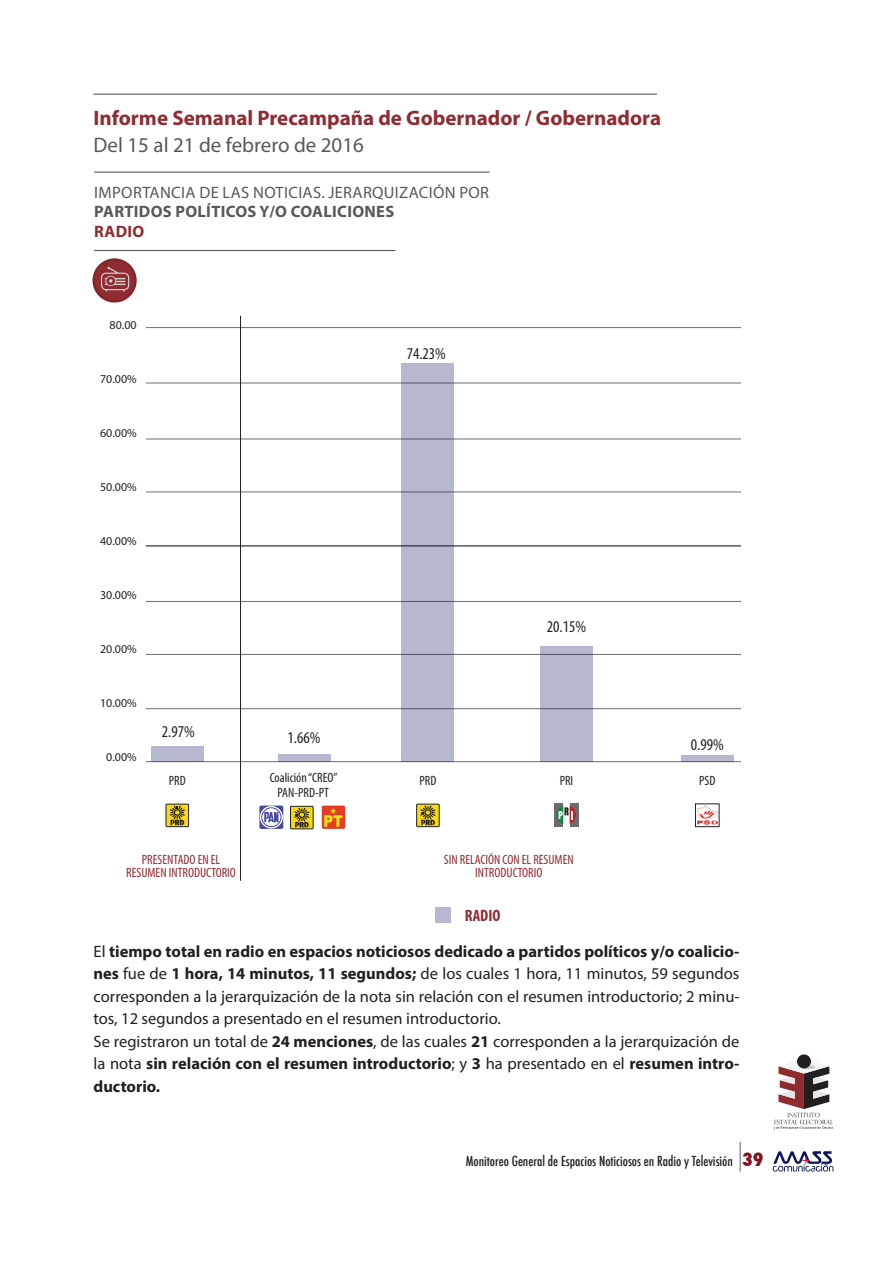
<style>
.page{position:relative;width:893px;height:1263px;background:#fff}
.page>*{position:absolute;margin:0;border:0;box-sizing:border-box;transform-origin:0 0}
.t1{font:700 21px "Myriad Pro";color:#902b31}
.t2{font:21px "Myriad Pro";color:#57585a}
.INTERPRETACIONES{font:16.5px/22.5px "Myriad Pro";color:#231f20;text-align:justify}
.Rubro{font:16.5px/19.5px "Myriad Pro";letter-spacing:.02em;color:#57585a}
.t3{font:condensed 16.5px "Myriad Pro";color:#231f20}
.Rubro-2{font:700 16.5px "Myriad Pro";letter-spacing:.02em;color:#902b31}
.t4{font:700 condensed 16.5px "Myriad Pro";color:#902b31}
.t5{font:condensed 13.5px/13.5px "Myriad Pro";color:#902b31;text-align:center}
.t6{font:500 condensed 13.5px "Futura";color:#231f20}
.t7{font:condensed 13.5px "Myriad Pro";color:#231f20}
.t8{font:12px "Myriad Pro";color:#231f20}
.s1{font-weight:700}
.s2{font-weight:800;font-size:18px;color:#83141e}
</style>
<div class="page">
<hr style="left:739px;top:1142px;width:2px;height:29px;background:#939598">
<svg style="left:773px;top:1151px;width:60px;height:20px"></svg>
<svg style="left:797px;top:1054px;width:14px;height:14px"></svg>
<svg style="left:773px;top:1059px;width:60px;height:70px"></svg>
<hr style="left:94px;top:94px;width:563px;height:1px;background:#57585a">
<hr style="left:94px;top:250px;width:301px;height:1px;background:#57585a">
<hr style="left:94px;top:172px;width:396px;height:1px;background:#57585a">
<svg style="left:92px;top:258px;width:45px;height:45px"></svg>
<div style="left:95px;top:260px;width:40px;height:40px;background:#902b31;border-radius:50%"></div>
<svg style="left:101px;top:267px;width:28px;height:25px"></svg>
<hr style="left:146px;top:761px;width:595px;height:1px;background:#6c6d70">
<hr style="left:146px;top:654px;width:595px;height:1px;background:#6c6d70">
<hr style="left:146px;top:492px;width:595px;height:1px;background:#6c6d70">
<hr style="left:146px;top:708px;width:595px;height:1px;background:#6c6d70">
<hr style="left:146px;top:546px;width:595px;height:1px;background:#6c6d70">
<hr style="left:146px;top:601px;width:595px;height:1px;background:#6c6d70">
<hr style="left:146px;top:439px;width:595px;height:1px;background:#6c6d70">
<hr style="left:146px;top:545px;width:595px;height:1px;background:#6c6d70">
<hr style="left:146px;top:383px;width:595px;height:1px;background:#6c6d70">
<hr style="left:146px;top:327px;width:595px;height:1px;background:#6c6d70">
<div style="left:151px;top:746px;width:53px;height:15px;background:#b6b8cf"></div>
<div style="left:681px;top:755px;width:53px;height:7px;background:#b6b8cf"></div>
<div style="left:278px;top:754px;width:53px;height:8px;background:#b6b8cf"></div>
<div style="left:540px;top:646px;width:53px;height:116px;background:#b6b8cf"></div>
<div style="left:401px;top:364px;width:53px;height:398px;background:#b6b8cf"></div>
<div style="left:435px;top:908px;width:16px;height:15px;background:#b6b8cf"></div>
<div style="left:555px;top:803px;width:8px;height:24px;background:#6c6c6b"></div>
<div style="left:570px;top:803px;width:8px;height:24px;background:#6c6c6b"></div>
<svg style="left:556px;top:806px;width:20px;height:18px"></svg>
<svg style="left:697px;top:805px;width:20px;height:19px"></svg>
<div style="left:695px;top:803px;width:24px;height:24px;border:1px solid #231f20"></div>
<div style="left:291px;top:806px;width:22px;height:23px;background:#fad70e"></div>
<div style="left:290px;top:806px;width:23px;height:23px;border:1px solid #231f20"></div>
<svg style="left:294px;top:808px;width:15px;height:19px"></svg>
<div style="left:166px;top:804px;width:23px;height:23px;background:#fad70e"></div>
<div style="left:166px;top:804px;width:23px;height:23px;border:1px solid #231f20"></div>
<svg style="left:170px;top:805px;width:15px;height:20px"></svg>
<div style="left:417px;top:804px;width:22px;height:23px;background:#fad70e"></div>
<div style="left:416px;top:804px;width:24px;height:23px;border:1px solid #231f20"></div>
<svg style="left:420px;top:805px;width:16px;height:20px"></svg>
<svg style="left:259px;top:805px;width:24px;height:24px"></svg>
<div style="left:322px;top:805px;width:23px;height:24px;background:#e53c27;border-radius:2px"></div>
<svg style="left:324px;top:808px;width:18px;height:19px"></svg>
<hr style="left:240px;top:316px;width:1px;height:565px;background:#231f20">
<p class="t1" style="left:94px;top:104px;width:569px">Informe Semanal Precampaña de Gobernador / Gobernadora</p>
<p class="t2" style="left:94px;top:132px;width:272px">Del 15 al 21 de febrero de 2016</p>
<p class="Rubro" style="left:94px;top:182px;width:396px">IMPORTANCIA DE LAS NOTICIAS. JERARQUIZACIÓN POR<br><span class="s1">PARTIDOS POLÍTICOS Y/O COALICIONES</span></p>
<p class="Rubro-2" style="left:94px;top:220px;width:52px">RADIO</p>
<p class="t8" style="left:110px;top:318px;width:29px">80.00</p>
<p class="t8" style="left:100px;top:372px;width:38px">70.00%</p>
<p class="t8" style="left:100px;top:426px;width:38px">60.00%</p>
<p class="t8" style="left:100px;top:480px;width:38px">50.00%</p>
<p class="t8" style="left:100px;top:534px;width:38px">40.00%</p>
<p class="t8" style="left:100px;top:588px;width:38px">30.00%</p>
<p class="t8" style="left:100px;top:642px;width:38px">20.00%</p>
<p class="t8" style="left:100px;top:696px;width:38px">10.00%</p>
<p class="t8" style="left:106px;top:750px;width:32px">0.00%</p>
<p class="t3" style="left:407px;top:344px;width:41px">74.23%</p>
<p class="t3" style="left:162px;top:722px;width:34px">2.97%</p>
<p class="t3" style="left:288px;top:727px;width:34px">1.66%</p>
<p class="t3" style="left:547px;top:617px;width:41px">20.15%</p>
<p class="t3" style="left:691px;top:735px;width:34px">0.99%</p>
<p class="t7" style="left:270px;top:769px;width:69px">Coalición “CREO”</p>
<p class="t7" style="left:278px;top:784px;width:53px">PAN-PRD-PT</p>
<p class="t7" style="left:169px;top:773px;width:18px">PRD</p>
<p class="t7" style="left:419px;top:773px;width:18px">PRD</p>
<p class="t7" style="left:560px;top:773px;width:15px">PRI</p>
<p class="t7" style="left:699px;top:773px;width:18px">PSD</p>
<p class="t5" style="left:126px;top:852px;width:111px">PRESENTADO EN EL<br>RESUMEN INTRODUCTORIO</p>
<p class="t5" style="left:444px;top:852px;width:131px">SIN RELACIÓN CON EL RESUMEN<br>INTRODUCTORIO</p>
<p class="t4" style="left:465px;top:905px;width:37px">RADIO</p>
<p class="INTERPRETACIONES" style="left:94px;top:940px;width:647px">El <span class="s1">tiempo total en radio en espacios noticiosos dedicado a partidos políticos y/o coalicio&shy;nes</span> fue de <span class="s1">1 hora, 14 minutos, 11 segundos;</span> de los cuales 1 hora, 11 minutos, 59 segundos corresponden a la jerarquización de la nota sin relación con el resumen introductorio; 2 minu&shy;tos, 12 segundos a presentado en el resumen introductorio.</p>
<p class="INTERPRETACIONES" style="left:94px;top:1030px;width:647px">Se registraron un total de <span class="s1">24 menciones</span>, de las cuales <span class="s1">21</span> corresponden a la jerarquización de la nota <span class="s1">sin relación con el resumen introductorio</span>; y <span class="s1">3</span> ha presentado en el <span class="s1">resumen intro&shy;ductorio.</span></p>
<p class="t6" style="left:466px;top:1152px;width:299px">Monitoreo General de Espacios Noticiosos en Radio y Televisión <span class="s2">39</span></p>
</div>
